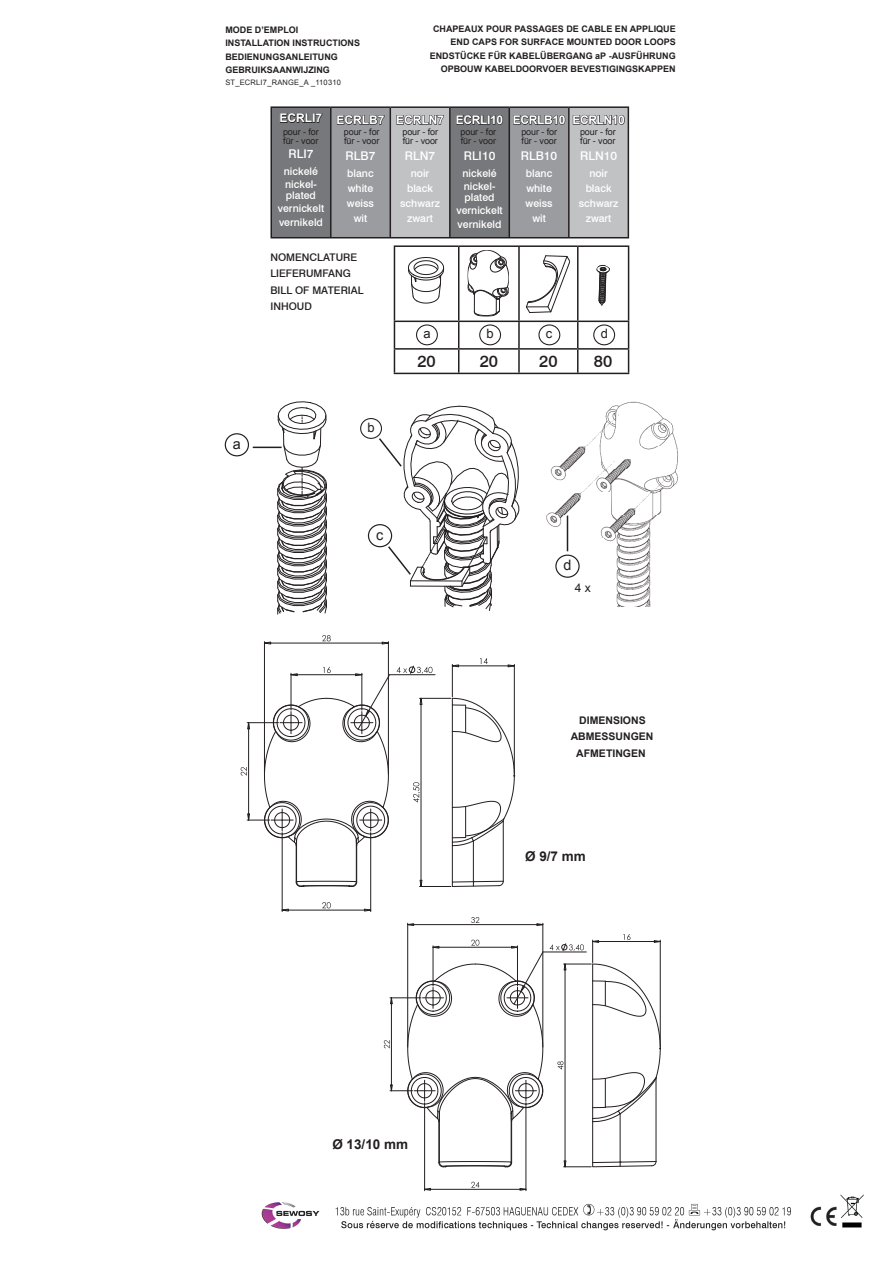
<style>
.page{position:relative;width:893px;height:1263px;background:#fff}
.page>*{position:absolute;margin:0;border:0;box-sizing:border-box;transform-origin:0 0}
.t1{font:500 16.5px "Swiss 721 BT";color:#231f20}
.t2{font:14.4px "Arial";color:#231f20}
.t3{font:700 13.5px "Arial";color:#231f20}
.t4{font:12.9px "Arial";color:#231f20}
.t5{font:700 12px "Arial";letter-spacing:-.03em;color:#fff}
.t6{font:500 12px "Swiss 721 BT";color:#fff}
.t7{font:12px "Arial";color:#231f20}
.t8{font:500 10.5px/15px "Swiss 721 BT";color:#fff;text-align:center}
.t9{font:500 10.5px/16.5px "Swiss 721 BT";color:#231f20}
.t10{font:700 10.5px/16.5px "Arial";color:#231f20;text-align:center}
.t11{font:700 9px/13.5px "Arial";color:#231f20}
.t12{font:9px/9px "Arial";letter-spacing:-.01em;color:#231f20}
.t13{font:7.5px "Arial";letter-spacing:.03em;color:#231f20}
</style>
<div class="page">
<hr style="left:394px;top:245px;width:65px;height:2px;background:#231f20">
<hr style="left:394px;top:247px;width:1px;height:74px;background:#231f20">
<hr style="left:459px;top:245px;width:60px;height:2px;background:#231f20">
<hr style="left:458px;top:247px;width:1px;height:74px;background:#231f20">
<hr style="left:519px;top:245px;width:59px;height:2px;background:#231f20">
<hr style="left:518px;top:247px;width:2px;height:74px;background:#231f20">
<hr style="left:578px;top:245px;width:51px;height:2px;background:#231f20">
<hr style="left:577px;top:247px;width:1px;height:74px;background:#231f20">
<hr style="left:628px;top:247px;width:1px;height:74px;background:#231f20">
<hr style="left:394px;top:321px;width:65px;height:1px;background:#231f20">
<hr style="left:459px;top:321px;width:60px;height:1px;background:#231f20">
<hr style="left:519px;top:321px;width:59px;height:1px;background:#231f20">
<hr style="left:518px;top:322px;width:2px;height:26px;background:#231f20">
<hr style="left:578px;top:321px;width:51px;height:1px;background:#231f20">
<hr style="left:394px;top:348px;width:65px;height:2px;background:#231f20">
<svg style="left:394px;top:322px;width:1px;height:51px"></svg>
<hr style="left:459px;top:348px;width:60px;height:2px;background:#231f20">
<svg style="left:458px;top:322px;width:1px;height:51px"></svg>
<hr style="left:519px;top:348px;width:59px;height:2px;background:#231f20">
<hr style="left:518px;top:350px;width:2px;height:23px;background:#231f20">
<hr style="left:578px;top:348px;width:51px;height:2px;background:#231f20">
<svg style="left:577px;top:322px;width:1px;height:51px"></svg>
<svg style="left:628px;top:322px;width:1px;height:51px"></svg>
<hr style="left:394px;top:373px;width:235px;height:1px;background:#231f20">
<hr style="left:270px;top:106px;width:61px;height:2px;background:#231f20">
<hr style="left:270px;top:108px;width:2px;height:129px;background:#231f20">
<hr style="left:331px;top:106px;width:59px;height:2px;background:#231f20">
<hr style="left:390px;top:106px;width:60px;height:2px;background:#231f20">
<hr style="left:450px;top:106px;width:59px;height:2px;background:#231f20">
<hr style="left:509px;top:106px;width:60px;height:2px;background:#231f20">
<hr style="left:569px;top:106px;width:60px;height:2px;background:#231f20">
<hr style="left:628px;top:108px;width:1px;height:129px;background:#231f20">
<hr style="left:270px;top:237px;width:359px;height:1px;background:#231f20">
<svg style="left:272px;top:107px;width:356px;height:130px;background:#939497"></svg>
<svg style="left:408px;top:257px;width:36px;height:46px"></svg>
<svg style="left:526px;top:256px;width:44px;height:57px"></svg>
<svg style="left:597px;top:265px;width:12px;height:41px"></svg>
<div style="left:416px;top:324px;width:22px;height:21px;border:1px solid #231f20;border-radius:50%"></div>
<div style="left:479px;top:324px;width:22px;height:21px;border:1px solid #231f20;border-radius:50%"></div>
<div style="left:538px;top:324px;width:22px;height:21px;border:1px solid #231f20;border-radius:50%"></div>
<div style="left:593px;top:324px;width:22px;height:21px;border:1px solid #231f20;border-radius:50%"></div>
<svg style="left:467px;top:250px;width:42px;height:67px"></svg>
<div style="left:225px;top:433px;width:24px;height:23px;border:1px solid #231f20;border-radius:50%"></div>
<svg style="left:253px;top:401px;width:74px;height:213px"></svg>
<div style="left:368px;top:524px;width:24px;height:23px;border:1px solid #231f20;border-radius:50%"></div>
<svg style="left:377px;top:406px;width:142px;height:205px"></svg>
<div style="left:360px;top:418px;width:22px;height:21px;border:1px solid #231f20;border-radius:50%"></div>
<svg style="left:471px;top:1182px;width:8px;height:5px"></svg>
<svg style="left:471px;top:917px;width:8px;height:6px"></svg>
<hr style="left:424px;top:1103px;width:1px;height:88px;background:#231f20">
<hr style="left:526px;top:1103px;width:1px;height:88px;background:#231f20">
<hr style="left:425px;top:1189px;width:101px;height:1px;background:#231f20">
<hr style="left:407px;top:923px;width:1px;height:124px;background:#231f20">
<hr style="left:543px;top:923px;width:1px;height:124px;background:#231f20">
<hr style="left:408px;top:924px;width:135px;height:1px;background:#231f20">
<svg style="left:407px;top:923px;width:7px;height:3px"></svg>
<svg style="left:537px;top:923px;width:6px;height:3px"></svg>
<hr style="left:543px;top:952px;width:43px;height:1px;background:#231f20">
<hr style="left:565px;top:964px;width:1px;height:203px;background:#231f20">
<hr style="left:511px;top:1122px;width:1px;height:40px;background:#231f20">
<hr style="left:439px;top:1122px;width:1px;height:40px;background:#231f20">
<svg style="left:438px;top:1161px;width:74px;height:6px"></svg>
<svg style="left:384px;top:940px;width:159px;height:183px"></svg>
<hr style="left:656px;top:1078px;width:1px;height:83px;background:#231f20">
<hr style="left:620px;top:1114px;width:1px;height:48px;background:#231f20">
<hr style="left:592px;top:1122px;width:1px;height:40px;background:#231f20">
<svg style="left:549px;top:934px;width:112px;height:188px"></svg>
<svg style="left:564px;top:1160px;width:92px;height:7px"></svg>
<svg style="left:322px;top:635px;width:9px;height:6px"></svg>
<svg style="left:322px;top:902px;width:9px;height:6px"></svg>
<svg style="left:396px;top:665px;width:36px;height:9px"></svg>
<svg style="left:413px;top:782px;width:7px;height:20px"></svg>
<svg style="left:480px;top:658px;width:8px;height:6px"></svg>
<hr style="left:514px;top:664px;width:1px;height:110px;background:#231f20">
<hr style="left:452px;top:664px;width:1px;height:33px;background:#231f20">
<hr style="left:452px;top:666px;width:62px;height:1px;background:#231f20">
<hr style="left:264px;top:642px;width:1px;height:132px;background:#231f20">
<hr style="left:388px;top:642px;width:1px;height:132px;background:#231f20">
<hr style="left:264px;top:643px;width:124px;height:1px;background:#231f20">
<hr style="left:282px;top:832px;width:1px;height:79px;background:#231f20">
<hr style="left:370px;top:832px;width:1px;height:79px;background:#231f20">
<hr style="left:282px;top:910px;width:89px;height:1px;background:#231f20">
<hr style="left:390px;top:674px;width:45px;height:1px;background:#231f20">
<hr style="left:420px;top:698px;width:31px;height:1px;background:#231f20">
<hr style="left:420px;top:886px;width:31px;height:1px;background:#231f20">
<hr style="left:421px;top:698px;width:1px;height:188px;background:#231f20">
<hr style="left:356px;top:846px;width:1px;height:36px;background:#231f20">
<hr style="left:296px;top:846px;width:1px;height:36px;background:#231f20">
<svg style="left:241px;top:667px;width:149px;height:180px"></svg>
<svg style="left:296px;top:881px;width:61px;height:6px"></svg>
<hr style="left:503px;top:821px;width:1px;height:60px;background:#231f20">
<hr style="left:473px;top:841px;width:1px;height:41px;background:#231f20">
<hr style="left:452px;top:846px;width:1px;height:36px;background:#231f20">
<svg style="left:452px;top:698px;width:63px;height:148px"></svg>
<svg style="left:452px;top:881px;width:52px;height:6px"></svg>
<img style="left:546px;top:401px;width:132px;height:205px">
<div style="left:555px;top:554px;width:25px;height:24px;border:1px solid #231f20;border-radius:50%"></div>
<hr style="left:567px;top:516px;width:1px;height:35px;background:#231f20">
<img style="left:261px;top:1195px;width:603px;height:36px">
<p class="t11" style="left:225px;top:23px;width:136px">MODE D’EMPLOI<br>INSTALLATION INSTRUCTIONS<br>BEDIENUNGSANLEITUNG<br>GEBRUIKSAANWIJZING</p>
<p class="t11" style="left:430px;top:22px;width:247px;text-align:right">CHAPEAUX POUR PASSAGES DE CABLE EN APPLIQUE END CAPS FOR SURFACE MOUNTED DOOR LOOPS ENDSTÜCKE FÜR KABELÜBERGANG aP -AUSFÜHRUNG OPBOUW KABELDOORVOER BEVESTIGINGSKAPPEN</p>
<p class="t13" style="left:225px;top:78px;width:117px">ST_ECRLI7_RANGE_A _110310</p>
<h3 class="t5" style="left:280px;top:110px;width:44px">ECRLI7</h3>
<h3 class="t6" style="left:288px;top:147px;width:26px">RLI7</h3>
<p class="t8" style="left:284px;top:164px;width:36px;line-height:13.5px;text-align:left">nickelé nickel-</p>
<p class="t8" style="left:278px;top:188px;width:48px;line-height:13.5px">plated vernickelt vernikeld</p>
<h3 class="t5" style="left:456px;top:112px;width:49px">ECRLI10</h3>
<h3 class="t6" style="left:464px;top:149px;width:33px">RLI10</h3>
<p class="t8" style="left:462px;top:166px;width:36px;line-height:13.5px;text-align:left">nickelé nickel-</p>
<p class="t8" style="left:456px;top:190px;width:48px;line-height:13.5px">plated vernickelt vernikeld</p>
<h3 class="t5" style="left:513px;top:112px;width:54px">ECRLB10</h3>
<h3 class="t6" style="left:521px;top:149px;width:38px">RLB10</h3>
<p class="t8" style="left:526px;top:165px;width:29px">blanc white weiss wit</p>
<h3 class="t5" style="left:572px;top:112px;width:54px">ECRLN10</h3>
<h3 class="t6" style="left:580px;top:149px;width:39px">RLN10</h3>
<p class="t8" style="left:579px;top:165px;width:41px">noir black schwarz zwart</p>
<h3 class="t5" style="left:336px;top:112px;width:50px">ECRLB7</h3>
<h3 class="t6" style="left:346px;top:149px;width:31px">RLB7</h3>
<p class="t8" style="left:347px;top:165px;width:29px">blanc white weiss wit</p>
<h3 class="t5" style="left:396px;top:112px;width:49px">ECRLN7</h3>
<h3 class="t6" style="left:405px;top:149px;width:32px">RLN7</h3>
<p class="t8" style="left:400px;top:165px;width:41px">noir black schwarz zwart</p>
<p class="t12" style="left:283px;top:127px;width:37px">pour - for für - voor</p>
<p class="t12" style="left:461px;top:127px;width:37px">pour - for für - voor</p>
<p class="t12" style="left:344px;top:127px;width:37px">pour - for für - voor</p>
<p class="t12" style="left:521px;top:127px;width:37px">pour - for für - voor</p>
<p class="t12" style="left:402px;top:127px;width:37px">pour - for für - voor</p>
<p class="t12" style="left:580px;top:127px;width:37px">pour - for für - voor</p>
<p class="t9" style="left:270px;top:249px;width:95px">NOMENCLATURE<br>LIEFERUMFANG<br>BILL OF MATERIAL<br>INHOUD</p>
<h2 class="t2" style="left:233px;top:434px;width:10px">a</h2>
<h3 class="t4" style="left:367px;top:419px;width:9px">b</h3>
<h2 class="t2" style="left:376px;top:525px;width:9px">c</h2>
<h3 class="t4" style="left:423px;top:325px;width:9px">a</h3>
<h3 class="t4" style="left:487px;top:325px;width:9px">b</h3>
<h3 class="t4" style="left:546px;top:325px;width:8px">c</h3>
<h3 class="t4" style="left:601px;top:325px;width:9px">d</h3>
<h1 class="t1" style="left:417px;top:351px;width:20px">20</h1>
<h1 class="t1" style="left:480px;top:351px;width:20px">20</h1>
<h1 class="t1" style="left:539px;top:351px;width:20px">20</h1>
<h1 class="t1" style="left:594px;top:351px;width:20px">80</h1>
<h2 class="t2" style="left:564px;top:556px;width:10px">d</h2>
<h3 class="t7" style="left:575px;top:580px;width:18px">4 x</h3>
<p class="t10" style="left:571px;top:712px;width:84px">DIMENSIONS<br>ABMESSUNGEN<br>AFMETINGEN</p>
<h3 class="t3" style="left:525px;top:847px;width:62px">Ø 9/7 mm</h3>
<h3 class="t3" style="left:332px;top:1135px;width:77px">Ø 13/10 mm</h3>
</div>
